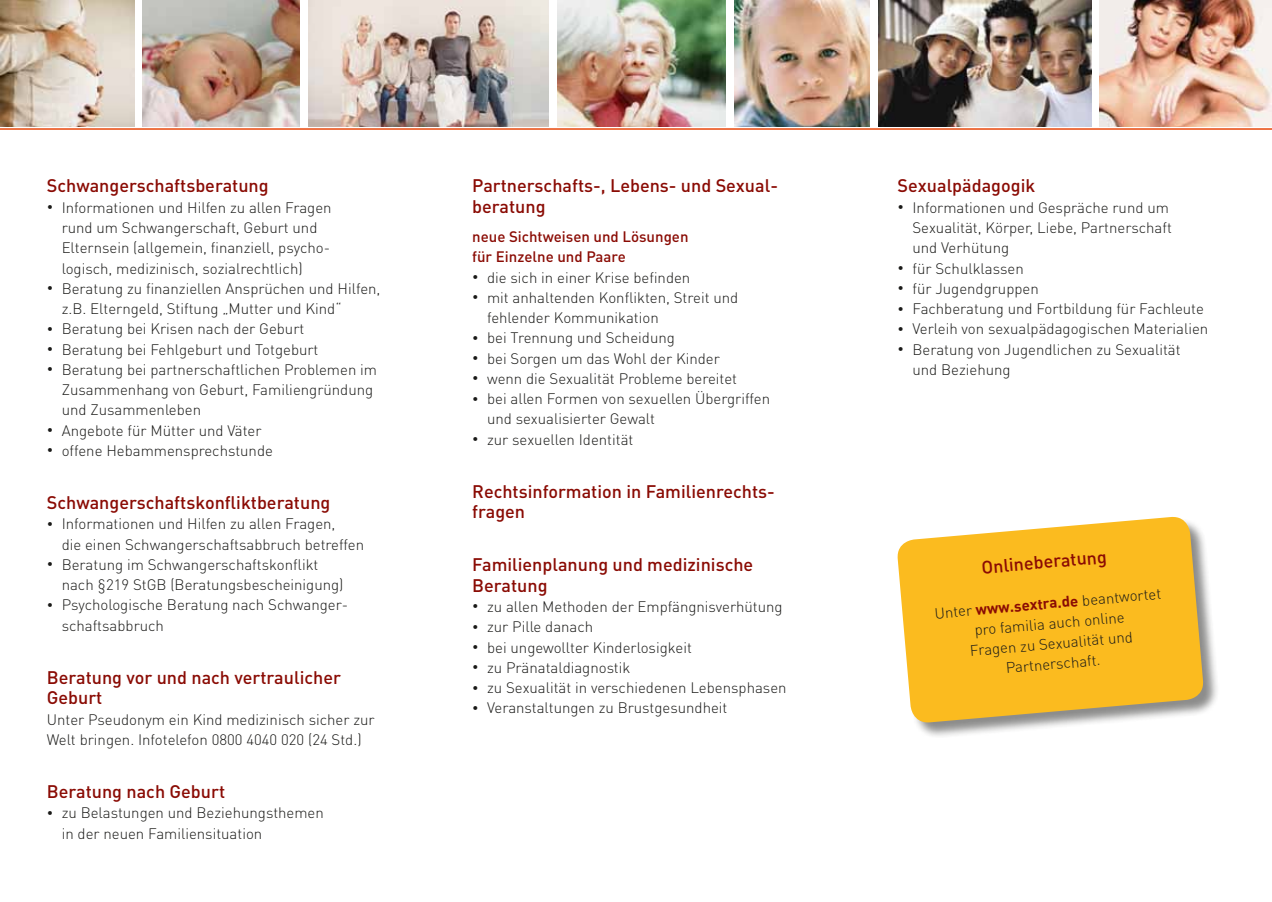
<style>
.page{position:relative;width:1272px;height:902px;background:#fff}
.page>*{position:absolute;margin:0;border:0;box-sizing:border-box;transform-origin:0 0}
.t1{font:500 18px/20.2px "DIN Pro";color:#8a0b04}
.t2{font:300 15px/20.2px "DIN Pro";color:#1a1a18}
.t3{font:500 15px/20.2px "DIN Pro";color:#8a0b04}
.s1{font-size:12px}
.s2{font-weight:700;color:#8a0b04}
</style>
<div class="page">
<img style="left:308px;top:0;width:241px;height:126px">
<img style="left:557px;top:0;width:168px;height:126px">
<img style="left:734px;top:0;width:136px;height:126px">
<img style="left:1099px;top:0;width:172px;height:126px">
<img style="left:878px;top:0;width:213px;height:126px">
<div style="left:898px;top:518px;width:321px;height:221px;background:#1a1a18;opacity:.5"></div>
<svg style="left:897px;top:516px;width:307px;height:207px;fill:#fbbb1f"></svg>
<hr style="left:0;top:128px;width:1271px;height:2px;background:#e8470b">
<img style="left:142px;top:0;width:158px;height:126px">
<img style="left:0;top:0;width:134px;height:126px">
<p class="t1" style="left:47px;top:175px;width:223px">Schwangerschaftsberatung</p>
<p class="t2" style="left:62px;top:196px;width:271px;text-indent:-15px"><span class="s1">•</span> Informationen und Hilfen zu allen Fragen rund um Schwangerschaft, Geburt und Elternsein (allgemein, finanziell, psycho&shy;logisch, medizinisch, sozialrechtlich)</p>
<p class="t2" style="left:62px;top:277px;width:320px;text-indent:-15px"><span class="s1">•</span> Beratung zu finanziellen Ansprüchen und Hilfen, z.B. Elterngeld, Stiftung „Mutter und Kind“</p>
<p class="t2" style="left:47px;top:318px;width:259px"><span class="s1">•</span> Beratung bei Krisen nach der Geburt</p>
<p class="t2" style="left:47px;top:338px;width:273px"><span class="s1">•</span> Beratung bei Fehlgeburt und Totgeburt</p>
<p class="t2" style="left:62px;top:358px;width:317px;text-indent:-15px"><span class="s1">•</span> Beratung bei partnerschaftlichen Problemen im<br>Zusammenhang von Geburt, Familiengründung und Zusammenleben</p>
<p class="t2" style="left:47px;top:419px;width:216px"><span class="s1">•</span> Angebote für Mütter und Väter</p>
<p class="t2" style="left:47px;top:439px;width:228px"><span class="s1">•</span> offene Hebammensprechstunde</p>
<p class="t1" style="left:47px;top:491px;width:285px">Schwangerschaftskonfliktberatung</p>
<p class="t2" style="left:62px;top:513px;width:304px;text-indent:-15px"><span class="s1">•</span> Informationen und Hilfen zu allen Fragen,<br>die einen Schwangerschaftsabbruch betreffen</p>
<p class="t2" style="left:62px;top:553px;width:283px;text-indent:-15px"><span class="s1">•</span> Beratung im Schwangerschaftskonflikt nach §219 StGB (Beratungsbescheinigung)</p>
<p class="t2" style="left:62px;top:594px;width:288px;text-indent:-15px"><span class="s1">•</span> Psychologische Beratung nach Schwanger&shy;schaftsabbruch</p>
<p class="t1" style="left:47px;top:666px;width:296px">Beratung vor und nach vertraulicher<br>Geburt</p>
<p class="t2" style="left:47px;top:708px;width:329px">Unter Pseudonym ein Kind medizinisch sicher zur<br>Welt bringen. Infotelefon 0800 4040 020 (24 Std.)</p>
<p class="t1" style="left:47px;top:780px;width:180px">Beratung nach Geburt</p>
<p class="t2" style="left:62px;top:802px;width:264px;text-indent:-15px"><span class="s1">•</span> zu Belastungen und Beziehungsthemen in der neuen Familiensituation</p>
<p class="t1" style="left:472px;top:175px;width:307px">Partnerschafts-, Lebens- und Sexual&shy;beratung</p>
<p class="t3" style="left:472px;top:226px;width:218px">neue Sichtweisen und Lösungen für Einzelne und Paare</p>
<p class="t2" style="left:472px;top:266px;width:220px"><span class="s1">•</span> die sich in einer Krise befinden</p>
<p class="t2" style="left:487px;top:286px;width:253px;text-indent:-15px"><span class="s1">•</span> mit anhaltenden Konflikten, Streit und fehlender Kommunikation</p>
<p class="t2" style="left:472px;top:327px;width:204px"><span class="s1">•</span> bei Trennung und Scheidung</p>
<p class="t2" style="left:472px;top:347px;width:249px"><span class="s1">•</span> bei Sorgen um das Wohl der Kinder</p>
<p class="t2" style="left:472px;top:367px;width:266px"><span class="s1">•</span> wenn die Sexualität Probleme bereitet</p>
<p class="t2" style="left:487px;top:388px;width:284px;text-indent:-15px"><span class="s1">•</span> bei allen Formen von sexuellen Übergriffen und sexualisierter Gewalt</p>
<p class="t2" style="left:472px;top:428px;width:163px"><span class="s1">•</span> zur sexuellen Identität</p>
<p class="t1" style="left:472px;top:480px;width:304px">Rechtsinformation in Familienrechts&shy;fragen</p>
<p class="t1" style="left:472px;top:554px;width:282px">Familienplanung und medizinische<br>Beratung</p>
<p class="t2" style="left:472px;top:595px;width:312px"><span class="s1">•</span> zu allen Methoden der Empfängnisverhütung</p>
<p class="t2" style="left:472px;top:616px;width:123px"><span class="s1">•</span> zur Pille danach</p>
<p class="t2" style="left:472px;top:636px;width:221px"><span class="s1">•</span> bei ungewollter Kinderlosigkeit</p>
<p class="t2" style="left:472px;top:656px;width:160px"><span class="s1">•</span> zu Pränataldiagnostik</p>
<p class="t2" style="left:472px;top:676px;width:316px"><span class="s1">•</span> zu Sexualität in verschiedenen Lebensphasen</p>
<p class="t2" style="left:472px;top:697px;width:257px"><span class="s1">•</span> Veranstaltungen zu Brustgesundheit</p>
<p class="t1" style="left:897px;top:175px;width:139px">Sexualpädagogik</p>
<p class="t2" style="left:912px;top:196px;width:261px;text-indent:-15px"><span class="s1">•</span> Informationen und Gespräche rund um<br>Sexualität, Körper, Liebe, Partnerschaft und Verhütung</p>
<p class="t2" style="left:897px;top:257px;width:128px"><span class="s1">•</span> für Schulklassen</p>
<p class="t2" style="left:897px;top:277px;width:143px"><span class="s1">•</span> für Jugendgruppen</p>
<p class="t2" style="left:897px;top:298px;width:308px"><span class="s1">•</span> Fachberatung und Fortbildung für Fachleute</p>
<p class="t2" style="left:897px;top:318px;width:312px"><span class="s1">•</span> Verleih von sexualpädagogischen Materialien</p>
<p class="t2" style="left:912px;top:338px;width:270px;text-indent:-15px"><span class="s1">•</span> Beratung von Jugendlichen zu Sexualität und Beziehung</p>
<p class="t1" style="left:980px;top:556px;width:127px;rotate:-5deg">Onlineberatung</p>
<p class="t2" style="left:933px;top:602px;width:229px;text-align:center;rotate:-5deg">Unter <span class="s2">www.sextra.de</span> beantwortet pro familia auch online<br>Fragen zu Sexualität und<br>Partnerschaft.</p>
</div>
